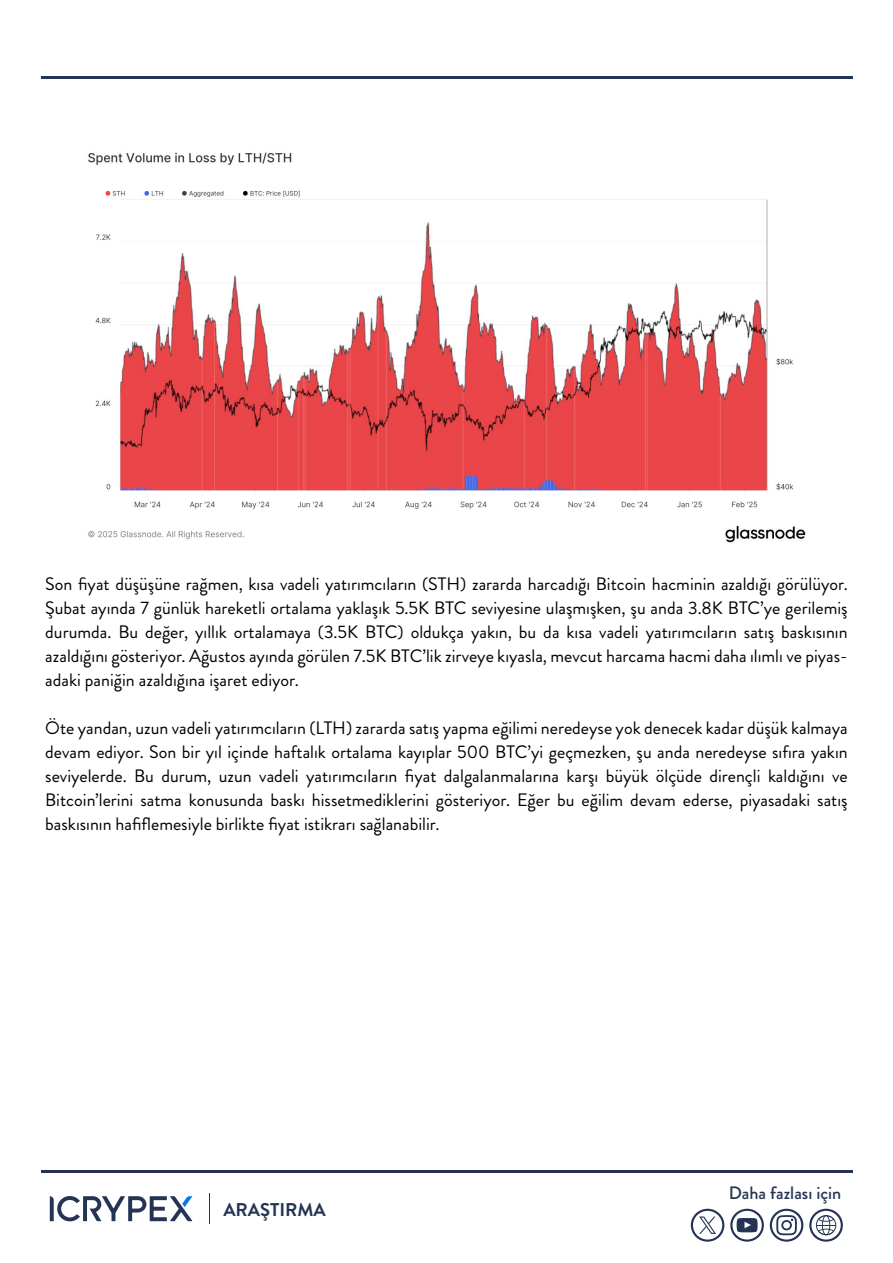
<style>
.page{position:relative;width:893px;height:1263px;background:#fff}
.page>*{position:absolute;margin:0;border:0;box-sizing:border-box;transform-origin:0 0}
.t1{font:700 18.45px "Brandon Grotesque";color:#253455}
.t2{font:18px/24px "Brandon Grotesque";color:#000;text-align:justify}
.t3{font:500 18px "Brandon Grotesque";color:#253455}
</style>
<div class="page">
<hr style="left:41px;top:1170px;width:811px;height:2px;background:#253455">
<hr style="left:41px;top:76px;width:811px;height:2px;background:#253455">
<svg style="left:50px;top:1196px;width:142px;height:26px"></svg>
<hr style="left:209px;top:1193px;width:1px;height:31px;background:#253455">
<svg style="left:809px;top:1209px;width:34px;height:33px"></svg>
<svg style="left:770px;top:1209px;width:33px;height:33px"></svg>
<svg style="left:730px;top:1209px;width:34px;height:33px"></svg>
<svg style="left:691px;top:1209px;width:33px;height:33px"></svg>
<img style="left:88px;top:152px;width:718px;height:391px">
<p class="t2" style="left:45px;top:572px;width:804px">Son fiyat düşüşüne rağmen, kısa vadeli yatırımcıların (STH) zararda harcadığı Bitcoin hacminin azaldığı görülüyor.<br>Şubat ayında 7 günlük hareketli ortalama yaklaşık 5.5K BTC seviyesine ulaşmışken, şu anda 3.8K BTC’ye gerilemiş durumda. Bu değer, yıllık ortalamaya (3.5K BTC) oldukça yakın, bu da kısa vadeli yatırımcıların satış baskısının azaldığını gösteriyor. Ağustos ayında görülen 7.5K BTC’lik zirveye kıyasla, mevcut harcama hacmi daha ılımlı ve piyas&shy;adaki paniğin azaldığına işaret ediyor.</p>
<p class="t2" style="left:45px;top:716px;width:804px">Öte yandan, uzun vadeli yatırımcıların (LTH) zararda satış yapma eğilimi neredeyse yok denecek kadar düşük kalmaya devam ediyor. Son bir yıl içinde haftalık ortalama kayıplar 500 BTC’yi geçmezken, şu anda neredeyse sıfıra yakın seviyelerde. Bu durum, uzun vadeli yatırımcıların fiyat dalgalanmalarına karşı büyük ölçüde dirençli kaldığını ve Bitcoin’lerini satma konusunda baskı hissetmediklerini gösteriyor. Eğer bu eğilim devam ederse, piyasadaki satış baskısının hafiflemesiyle birlikte fiyat istikrarı sağlanabilir.</p>
<p class="t1" style="left:223px;top:1197px;width:104px">ARAŞTIRMA</p>
<p class="t3" style="left:729px;top:1181px;width:114px">Daha fazlası için</p>
</div>
